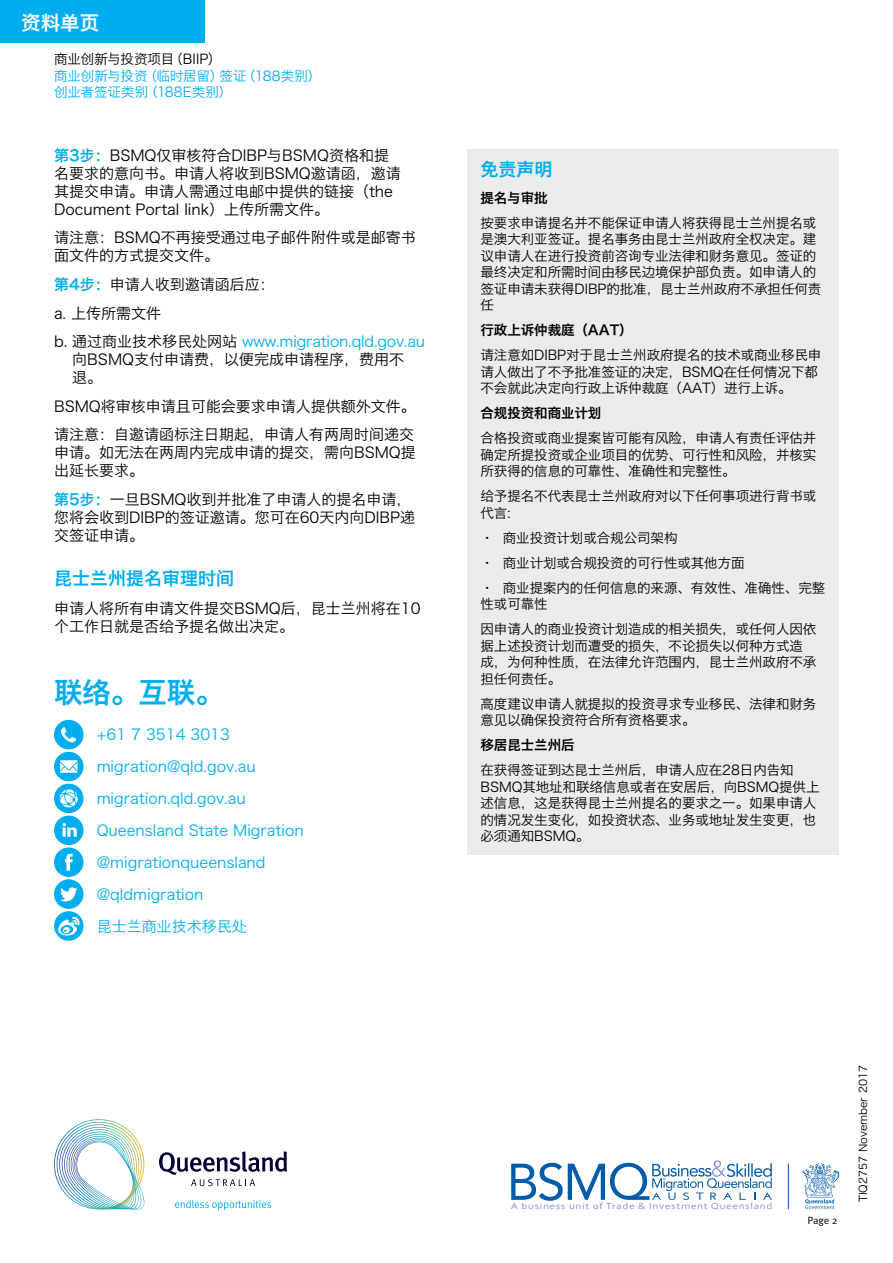
<style>
.page{position:relative;width:893px;height:1263px;background:#fff}
.page>*{position:absolute;margin:0;border:0;box-sizing:border-box;transform-origin:0 0}
.Heading_-_blue{font:28.5px "Hiragino Sans GB W6";color:#00aeef}
.t1{font:19.5px "Hiragino Sans GB W6";color:#fff}
.Sub_heading_-_blue{font:18px "Hiragino Sans GB W6";color:#00aeef}
.Body_copy{font:15px/18px "Hiragino Sans GB W3";color:#000}
.Body_copy-2{font:15px "Hiragino Sans GB W3";color:#00aeef}
.Disclaimer{font:13.5px/16.5px "Hiragino Sans GB W3";letter-spacing:-.005em;color:#000}
.t2{font:13.5px/16.5px "Hiragino Sans GB W3";letter-spacing:-.005em;color:#00aeef}
.Disclaimer_bold{font:13.5px "Hiragino Sans GB W6";letter-spacing:-.005em;color:#000}
.t3{font:10.8px "Hiragino Sans GB W3";color:#000}
.t4{font:10.5px "Meta OT";color:#000}
.t5{font:9.15px "Corbel";letter-spacing:.05em;color:#8298cd;scale:1.25 1}
.s1{font-family:"Hiragino Sans GB W6";color:#00aeef}
.s2{color:#00aeef}
</style>
<div class="page">
<svg style="left:511px;top:1160px;width:261px;height:41px"></svg>
<hr style="left:788px;top:1163px;width:1px;height:46px;background:#005baa">
<svg style="left:802px;top:1162px;width:37px;height:47px"></svg>
<svg style="left:175px;top:1200px;width:96px;height:10px"></svg>
<svg style="left:159px;top:1151px;width:128px;height:35px"></svg>
<img style="left:54px;top:1119px;width:91px;height:90px">
<div style="left:0;top:0;width:204px;height:43px;background:#00aeef"></div>
<div style="left:468px;top:149px;width:371px;height:705px;background:#ebebec"></div>
<div style="left:54px;top:720px;width:30px;height:29px;background:#00aeef;border-radius:50%"></div>
<svg style="left:61px;top:727px;width:15px;height:15px"></svg>
<div style="left:54px;top:752px;width:30px;height:29px;background:#00aeef;border-radius:50%"></div>
<svg style="left:60px;top:760px;width:18px;height:13px"></svg>
<div style="left:54px;top:784px;width:30px;height:29px;background:#00aeef;border-radius:50%"></div>
<svg style="left:60px;top:789px;width:18px;height:18px"></svg>
<div style="left:54px;top:815px;width:30px;height:30px;background:#00aeef;border-radius:50%"></div>
<svg style="left:62px;top:823px;width:15px;height:14px"></svg>
<div style="left:54px;top:847px;width:30px;height:30px;background:#00aeef;border-radius:50%"></div>
<svg style="left:65px;top:854px;width:8px;height:17px"></svg>
<div style="left:54px;top:879px;width:30px;height:30px;background:#00aeef;border-radius:50%"></div>
<svg style="left:60px;top:887px;width:17px;height:14px"></svg>
<svg style="left:54px;top:911px;width:30px;height:30px"></svg>
<svg style="left:56px;top:916px;width:26px;height:20px"></svg>
<h2 class="t1" style="left:21px;top:10px;width:80px">资料单页</h2>
<p class="Disclaimer" style="left:54px;top:51px;width:169px">商业创新与投资项目（BIIP）</p>
<p class="t2" style="left:54px;top:67px;width:269px">商业创新与投资（临时居留）签证（188类别）创业者签证类别（188E类别）</p>
<p class="Body_copy" style="left:54px;top:146px;width:348px"><span class="s1">第3步：</span>BSMQ仅审核符合DIBP与BSMQ资格和提名要求的意向书。申请人将收到BSMQ邀请函，邀请其提交申请。申请人需通过电邮中提供的链接（the<br>Document Portal link）上传所需文件。</p>
<p class="Body_copy" style="left:54px;top:228px;width:363px">请注意：BSMQ不再接受通过电子邮件附件或是邮寄书面文件的方式提交文件。</p>
<p class="Body_copy" style="left:54px;top:275px;width:222px"><span class="s1">第4步：</span>申请人收到邀请函后应：</p>
<p class="Body_copy" style="left:54px;top:304px;width:109px">a. 上传所需文件</p>
<p class="Body_copy" style="left:72px;top:332px;width:354px;text-indent:-18px">b. 通过商业技术移民处网站 <span class="s2">www.migration.qld.gov.au</span>向BSMQ支付申请费，以便完成申请程序，费用不<br>退。</p>
<p class="Body_copy" style="left:54px;top:397px;width:363px">BSMQ将审核申请且可能会要求申请人提供额外文件。</p>
<p class="Body_copy" style="left:54px;top:425px;width:363px">请注意：自邀请函标注日期起，申请人有两周时间递交申请。如无法在两周内完成申请的提交，需向BSMQ提出延长要求。</p>
<p class="Body_copy" style="left:54px;top:490px;width:363px"><span class="s1">第5步：</span>一旦BSMQ收到并批准了申请人的提名申请，您将会收到DIBP的签证邀请。您可在60天内向DIBP递交签证申请。</p>
<p class="Sub_heading_-_blue" style="left:54px;top:567px;width:181px">昆士兰州提名审理时间</p>
<p class="Body_copy" style="left:54px;top:599px;width:368px">申请人将所有申请文件提交BSMQ后，昆士兰州将在10个工作日就是否给予提名做出决定。</p>
<p class="Heading_-_blue" style="left:54px;top:673px;width:171px">联络。互联。</p>
<p class="Body_copy-2" style="left:97px;top:725px;width:135px">+61 7 3514 3013</p>
<p class="Body_copy-2" style="left:97px;top:757px;width:160px">migration@qld.gov.au</p>
<p class="Body_copy-2" style="left:97px;top:789px;width:151px">migration.qld.gov.au</p>
<p class="Body_copy-2" style="left:97px;top:821px;width:208px">Queensland State Migration</p>
<p class="Body_copy-2" style="left:97px;top:853px;width:170px">@migrationqueensland</p>
<p class="Body_copy-2" style="left:97px;top:885px;width:108px">@qldmigration</p>
<p class="Body_copy-2" style="left:97px;top:917px;width:152px">昆士兰商业技术移民处</p>
<p class="Sub_heading_-_blue" style="left:480px;top:157px;width:73px">免责声明</p>
<p class="Disclaimer_bold" style="left:480px;top:189px;width:69px">提名与审批</p>
<p class="Disclaimer" style="left:480px;top:214px;width:342px">按要求申请提名并不能保证申请人将获得昆士兰州提名或是澳大利亚签证。提名事务由昆士兰州政府全权决定。建议申请人在进行投资前咨询专业法律和财务意见。签证的最终决定和所需时间由移民边境保护部负责。如申请人的签证申请未获得DIBP的批准，昆士兰州政府不承担任何责任</p>
<p class="Disclaimer_bold" style="left:480px;top:321px;width:154px">行政上诉仲裁庭（AAT）</p>
<p class="Disclaimer" style="left:480px;top:347px;width:342px">请注意如DIBP对于昆士兰州政府提名的技术或商业移民申请人做出了不予批准签证的决定，BSMQ在任何情况下都不会就此决定向行政上诉仲裁庭（AAT）进行上诉。</p>
<p class="Disclaimer_bold" style="left:480px;top:404px;width:122px">合规投资和商业计划</p>
<p class="Disclaimer" style="left:480px;top:430px;width:337px;text-align:justify">合格投资或商业提案皆可能有风险，申请人有责任评估并确定所提投资或企业项目的优势、可行性和风险，并核实所获得的信息的可靠性、准确性和完整性。</p>
<p class="Disclaimer" style="left:480px;top:488px;width:337px">给予提名不代表昆士兰州政府对以下任何事项进行背书或代言:</p>
<p class="Disclaimer" style="left:480px;top:529px;width:198px">• 商业投资计划或合规公司架构</p>
<p class="Disclaimer" style="left:480px;top:554px;width:266px">• 商业计划或合规投资的可行性或其他方面</p>
<p class="Disclaimer" style="left:480px;top:579px;width:346px">• 商业提案内的任何信息的来源、有效性、准确性、完整性或可靠性</p>
<p class="Disclaimer" style="left:480px;top:621px;width:337px">因申请人的商业投资计划造成的相关损失，或任何人因依据上述投资计划而遭受的损失，不论损失以何种方式造成，为何种性质，在法律允许范围内，昆士兰州政府不承担任何责任。</p>
<p class="Disclaimer" style="left:480px;top:695px;width:337px">高度建议申请人就提拟的投资寻求专业移民、法律和财务意见以确保投资符合所有资格要求。</p>
<p class="Disclaimer_bold" style="left:480px;top:736px;width:96px">移居昆士兰州后</p>
<p class="Disclaimer" style="left:480px;top:762px;width:341px">在获得签证到达昆士兰州后，申请人应在28日内告知<br>BSMQ其地址和联络信息或者在安居后，向BSMQ提供上述信息，这是获得昆士兰州提名的要求之一。如果申请人的情况发生变化，如投资状态、业务或地址发生变更，也必须通知BSMQ。</p>
<p class="t5" style="left:511px;top:1200px;width:211px">A business unit of Trade &amp; Investment Queensland</p>
<p class="t4" style="left:807px;top:1214px;width:32px">Page 2</p>
<p class="t3" style="left:856px;top:1202px;width:139px;rotate:-90deg">TIQ2757 November 2017</p>
</div>
